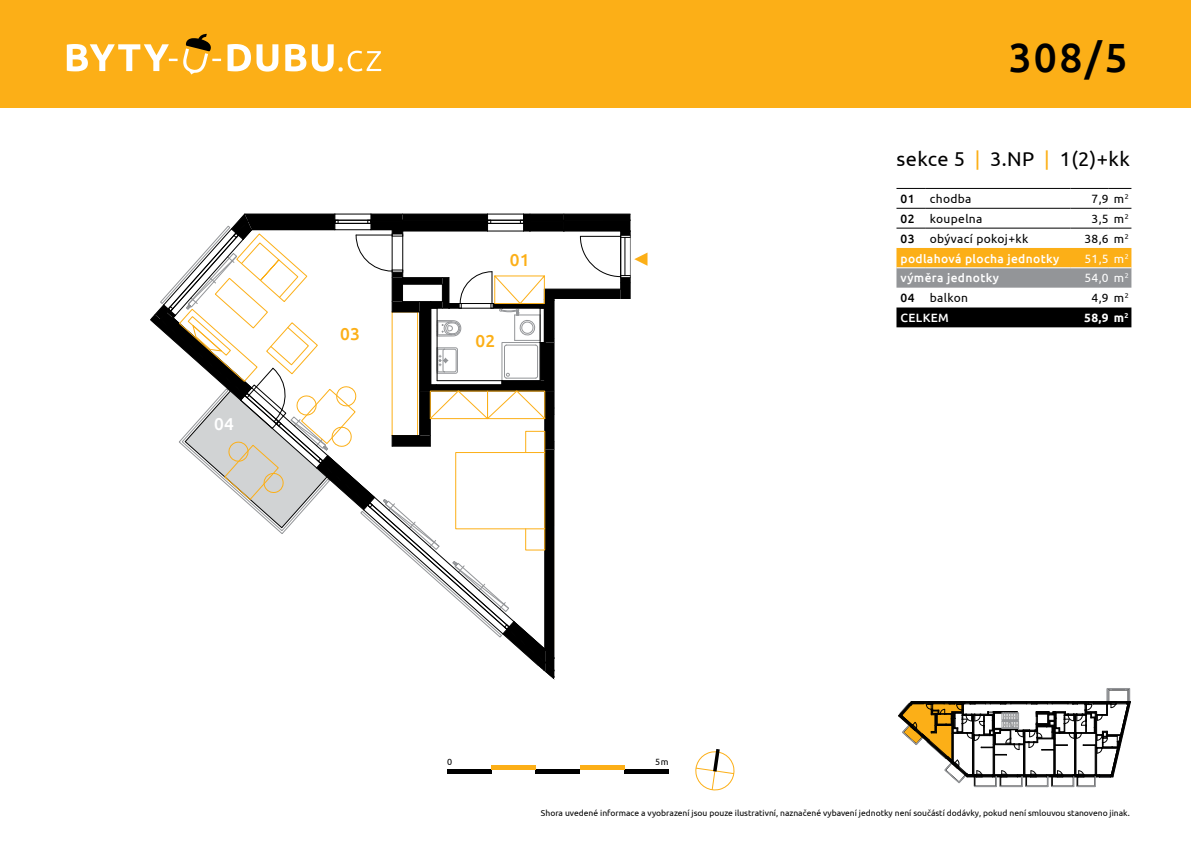
<style>
.page{position:relative;width:1191px;height:842px;background:#fff}
.page>*{position:absolute;margin:0;border:0;box-sizing:border-box;transform-origin:0 0}
.t1{font:500 40.8px "Ubuntu";color:#000}
.t2{font:20px "Ubuntu";letter-spacing:.02em;color:#000}
.t3{font:500 17.2px "Ubuntu";color:#fcaf17}
.t4{font:500 17.2px "Ubuntu";color:#fff}
.t5{font:12px "Ubuntu";letter-spacing:.03em;color:#000}
.t6{font:500 12px "Ubuntu";letter-spacing:.03em;color:#fff}
.t7{font:12px "Ubuntu";color:#fff}
.t8{font:500 12px "Ubuntu";letter-spacing:.03em;color:#000}
.t9{font:700 12px "Ubuntu";color:#fff}
.t10{font:9px "Ubuntu";color:#000}
.t11{font:8.5px "Ubuntu";color:#000}
.s1{color:#fcaf17}
</style>
<div class="page">
<div style="left:0;top:0;width:1191px;height:108px;background:#fcaf17"></div>
<svg style="left:67px;top:34px;width:314px;height:41px"></svg>
<svg style="left:898px;top:688px;width:233px;height:99px"></svg>
<div style="left:896px;top:307px;width:235px;height:20px;background:#000"></div>
<hr style="left:896px;top:208px;width:30px;height:1px;background:#000">
<hr style="left:926px;top:208px;width:144px;height:1px;background:#000">
<hr style="left:1070px;top:208px;width:38px;height:1px;background:#000">
<svg style="left:1108px;top:208px;width:23px;height:1px"></svg>
<hr style="left:896px;top:228px;width:30px;height:1px;background:#000">
<hr style="left:926px;top:228px;width:144px;height:1px;background:#000">
<hr style="left:1070px;top:228px;width:38px;height:1px;background:#000">
<svg style="left:1108px;top:228px;width:23px;height:1px"></svg>
<hr style="left:896px;top:188px;width:30px;height:1px;background:#000">
<hr style="left:926px;top:188px;width:144px;height:1px;background:#000">
<hr style="left:1070px;top:188px;width:38px;height:1px;background:#000">
<svg style="left:1108px;top:188px;width:23px;height:1px"></svg>
<svg style="left:896px;top:248px;width:235px;height:40px;background:#c9a55d"></svg>
<hr style="left:447px;top:770px;width:44px;height:4px;background:#000">
<hr style="left:536px;top:770px;width:44px;height:4px;background:#000">
<hr style="left:624px;top:770px;width:44px;height:4px;background:#000">
<svg style="left:695px;top:749px;width:40px;height:42px"></svg>
<div style="left:491px;top:765px;width:45px;height:5px;background:#fcaf17"></div>
<div style="left:580px;top:765px;width:44px;height:5px;background:#fcaf17"></div>
<svg style="left:150px;top:213px;width:497px;height:466px"></svg>
<h3 class="t4" style="left:214px;top:413px;width:21px">04</h3>
<h3 class="t3" style="left:340px;top:323px;width:21px">03</h3>
<h3 class="t3" style="left:510px;top:249px;width:21px">01</h3>
<h3 class="t3" style="left:475px;top:330px;width:21px">02</h3>
<h1 class="t1" style="left:1008px;top:32px;width:121px">308/5</h1>
<h2 class="t2" style="left:896px;top:147px;width:235px">sekce 5 <span class="s1">|</span> 3.NP <span class="s1">|</span> 1(2)+kk</h2>
<h3 class="t8" style="left:900px;top:191px;width:15px">01</h3>
<h3 class="t5" style="left:930px;top:191px;width:43px">chodba</h3>
<h3 class="t5" style="left:1091px;top:191px;width:39px">7,9 m<sup>2</sup></h3>
<h3 class="t8" style="left:900px;top:211px;width:15px">02</h3>
<h3 class="t5" style="left:930px;top:211px;width:54px">koupelna</h3>
<h3 class="t5" style="left:1091px;top:211px;width:39px">3,5 m<sup>2</sup></h3>
<h3 class="t8" style="left:900px;top:231px;width:15px">03</h3>
<h3 class="t5" style="left:930px;top:231px;width:100px">obývací pokoj+kk</h3>
<h3 class="t5" style="left:1084px;top:231px;width:46px">38,6 m<sup>2</sup></h3>
<h3 class="t6" style="left:900px;top:251px;width:160px">podlahová plocha jednotky</h3>
<h3 class="t7" style="left:1084px;top:251px;width:46px">51,5 m<sup>2</sup></h3>
<h3 class="t6" style="left:900px;top:271px;width:100px">výměra jednotky</h3>
<h3 class="t7" style="left:1084px;top:271px;width:46px">54,0 m<sup>2</sup></h3>
<h3 class="t8" style="left:900px;top:290px;width:15px">04</h3>
<h3 class="t5" style="left:930px;top:291px;width:40px">balkon</h3>
<h3 class="t5" style="left:1091px;top:291px;width:39px">4,9 m<sup>2</sup></h3>
<h3 class="t6" style="left:900px;top:310px;width:50px">CELKEM</h3>
<h3 class="t9" style="left:1084px;top:311px;width:46px">58,9 m<sup>2</sup></h3>
<p class="t10" style="left:447px;top:756px;width:7px">0</p>
<p class="t10" style="left:655px;top:756px;width:15px">5m</p>
<p class="t11" style="left:541px;top:808px;width:590px">Shora uvedené informace a vyobrazení jsou pouze ilustrativní, naznačené vybavení jednotky není součástí dodávky, pokud není smlouvou stanoveno jinak.</p>
</div>
